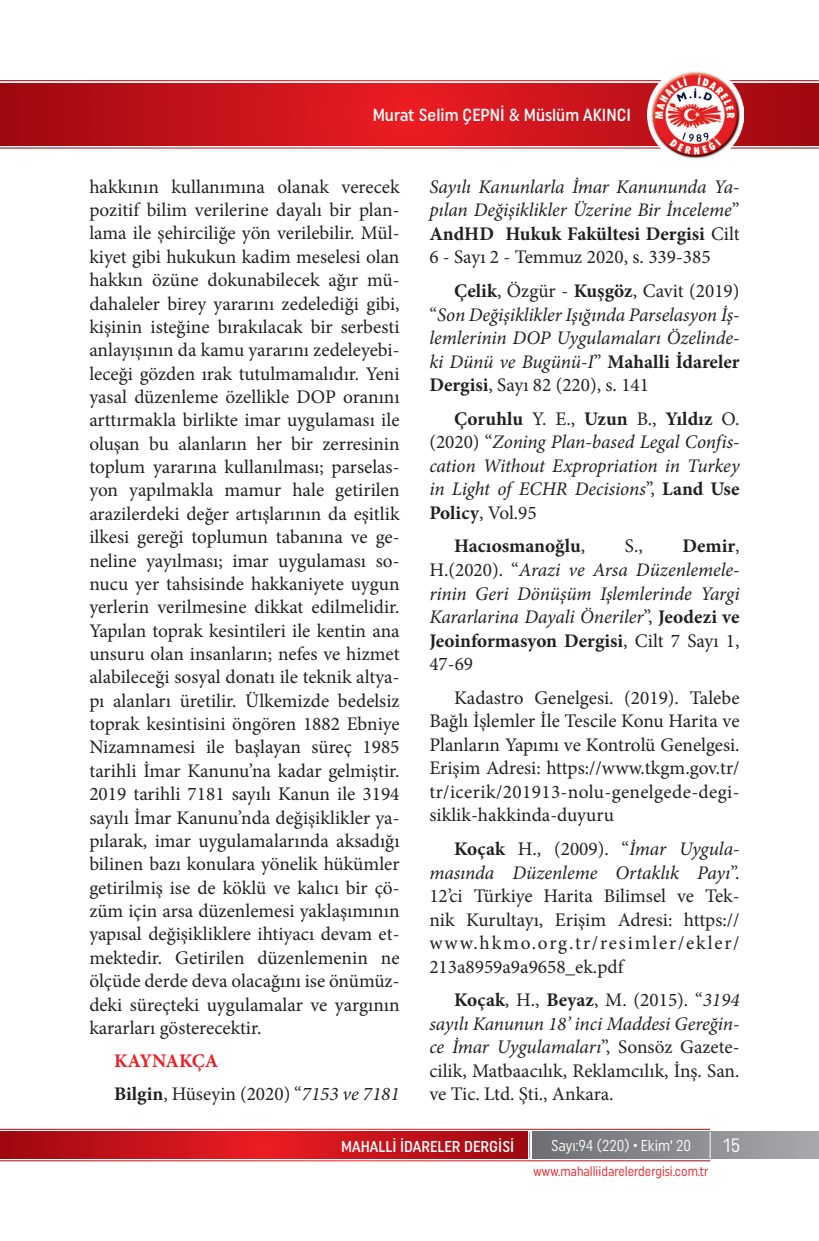
<style>
.page{position:relative;width:819px;height:1241px;background:#fff}
.page>*{position:absolute;margin:0;border:0;box-sizing:border-box;transform-origin:0 0}
.t1{font:19.25px/23.3px "Minion Pro";color:#231f20;text-align:justify}
.t2{font:italic 19.25px/23.6px "Minion Pro";letter-spacing:-.01em;color:#231f20;text-align:justify}
.t3{font:700 19.25px "Minion Pro";color:#231f20}
.t4{font:19.25px "Uniform Condensed";color:#fff}
.t5{font:500 17.5px "Uniform Condensed";color:#fff}
.t6{font:500 15.75px "Uniform Condensed";color:#fff}
.t7{font:15.75px "Uniform Condensed";color:#fff;scale:.95 1}
.t8{font:13.83px "Uniform Condensed";color:#ee1d23;scale:.92 1}
.s1{font-weight:700;color:#ee1d23}
.s2{font-weight:700}
.s3{font-style:italic}
.s4{font-style:normal}
.s5{font-weight:700;font-style:normal}
.s6{font-weight:400}
</style>
<div class="page">
<svg style="left:0;top:83px;width:819px;height:62px;background:#c6121a"></svg>
<img style="left:647px;top:71px;width:96px;height:88px">
<div style="left:532px;top:1131px;width:287px;height:27px;background:linear-gradient(to right,#6d6f71,#a8a9ad)"></div>
<svg style="left:0;top:1131px;width:527px;height:27px;background:#c41219"></svg>
<svg style="left:529px;top:1131px;width:1px;height:27px"></svg>
<svg style="left:709px;top:1131px;width:1px;height:27px"></svg>
<p class="t5" style="left:373px;top:105px;width:260px">Murat Selim ÇEPNİ &amp; Müslüm AKINCI</p>
<p class="t1" style="left:89px;top:175px;width:312px">hakkının kullanımına olanak verecek pozitif bilim verilerine dayalı bir plan&shy;lama ile şehirciliğe yön verilebilir. Mül&shy;kiyet gibi hukukun kadim meselesi olan hakkın özüne dokunabilecek ağır mü&shy;dahaleler birey yararını zedelediği gibi, kişinin isteğine bırakılacak bir serbesti anlayışının da kamu yararını zedeleyebi&shy;leceği gözden ırak tutulmamalıdır. Yeni yasal düzenleme özellikle DOP oranını arttırmakla birlikte imar uygulaması ile oluşan bu alanların her bir zerresinin toplum yararına kullanılması; parselas&shy;yon yapılmakla mamur hale getirilen arazilerdeki değer artışlarının da eşitlik ilkesi gereği toplumun tabanına ve ge&shy;neline yayılması; imar uygulaması so&shy;nucu yer tahsisinde hakkaniyete uygun yerlerin verilmesine dikkat edilmelidir.<br>Yapılan toprak kesintileri ile kentin ana unsuru olan insanların; nefes ve hizmet alabileceği sosyal donatı ile teknik altya&shy;pı alanları üretilir. Ülkemizde bedelsiz toprak kesintisini öngören 1882 Ebniye Nizamnamesi ile başlayan süreç 1985 tarihli İmar Kanunu’na kadar gelmiştir.<br>2019 tarihli 7181 sayılı Kanun ile 3194 sayılı İmar Kanunu’nda değişiklikler ya&shy;pılarak, imar uygulamalarında aksadığı bilinen bazı konulara yönelik hükümler getirilmiş ise de köklü ve kalıcı bir çö&shy;züm için arsa düzenlemesi yaklaşımının yapısal değişikliklere ihtiyacı devam et&shy;mektedir. Getirilen düzenlemenin ne ölçüde derde deva olacağını ise önümüz&shy;deki süreçteki uygulamalar ve yargının kararları gösterecektir.</p>
<p class="t1" style="left:114px;top:1044px;width:287px;line-height:33.2px"><span class="s1">KAYNAKÇA<br></span><span class="s2">Bilgin</span>, Hüseyin (2020) “<span class="s3">7153 ve 7181</span></p>
<p class="t2" style="left:429px;top:175px;width:312px">Sayılı Kanunlarla İmar Kanununda Ya&shy;pılan Değişiklikler Üzerine Bir İnceleme<span class="s4">” </span><span class="s5">AndHD Hukuk Fakültesi Dergisi</span> <span class="s4">Cilt 6 - Sayı 2 - Temmuz 2020, s. 339-385</span></p>
<p class="t2" style="left:429px;top:279px;width:312px;text-indent:25px"><span class="s5">Çelik</span><span class="s4">, Özgür -</span> <span class="s5">Kuşgöz</span><span class="s4">, Cavit (2019) “</span>Son Değişiklikler Işığında Parselasyon İş&shy;lemlerinin DOP Uygulamaları Özelinde&shy;ki Dünü ve Bugünü-I<span class="s4">”</span> <span class="s5">Mahalli İdareler Dergisi</span><span class="s4">, Sayı 82 (220), s. 141</span></p>
<p class="t2" style="left:429px;top:406px;width:312px;text-indent:25px"><span class="s5">Çoruhlu</span> <span class="s4">Y. E.,</span> <span class="s5">Uzun</span> <span class="s4">B.,</span> <span class="s5">Yıldız</span> <span class="s4">O. (2020) “</span>Zoning Plan-based Legal Confis&shy;cation Without Expropriation in Turkey in Light of ECHR Decisions<span class="s4">”,</span> <span class="s5">Land Use Policy</span><span class="s4">, Vol.95</span></p>
<p class="t3" style="left:454px;top:532px;width:133px">Hacıosmanoğlu<span class="s6">,</span></p>
<p class="t1" style="left:625px;top:534px;width:19px">S.,</p>
<p class="t2" style="left:429px;top:534px;width:312px;text-indent:253px"><span class="s5">Demir</span><span class="s4">, H.(2020). “</span>Arazi ve Arsa Düzenlemele&shy;rinin Geri Dönüşüm Işlemlerinde Yargi Kararlarina Dayali Öneriler<span class="s4">”,</span> <span class="s5">Jeodezi ve Jeoinformasyon Dergisi</span><span class="s4">, Cilt 7 Sayı 1, 47-69</span></p>
<p class="t1" style="left:429px;top:685px;width:312px;text-indent:25px">Kadastro Genelgesi. (2019). Talebe Bağlı İşlemler İle Tescile Konu Harita ve Planların Yapımı ve Kontrolü Genelgesi.<br>Erişim Adresi: https://www.tkgm.gov.tr/ tr/icerik/201913-nolu-genelgede-degi&shy;siklik-hakkinda-duyuru</p>
<p class="t1" style="left:429px;top:837px;width:312px;text-indent:25px"><span class="s2">Koçak</span> H., (2009). “<span class="s3">İmar Uygula&shy;masında Düzenleme Ortaklık Payı</span>”.<br>12’ci Türkiye Harita Bilimsel ve Tek&shy;nik Kurultayı, Erişim Adresi: https:// www.hkmo.org.tr/resimler/ekler/ 213a8959a9a9658_ek.pdf</p>
<p class="t1" style="left:429px;top:988px;width:312px;text-indent:25px"><span class="s2">Koçak</span>, H., <span class="s2">Beyaz</span>, M. (2015). “<span class="s3">3194 sayılı Kanunun 18’ inci Maddesi Gereğin&shy;ce İmar Uygulamaları</span>”, Sonsöz Gazete&shy;cilik, Matbaacılık, Reklamcılık, İnş. San. ve Tic. Ltd. Şti., Ankara.</p>
<p class="t6" style="left:341px;top:1136px;width:175px">MAHALLİ İDARELER DERGİSİ</p>
<p class="t7" style="left:551px;top:1136px;width:149px">Sayı:94 (220) • Ekim‘ 20</p>
<p class="t4" style="left:723px;top:1133px;width:19px">15</p>
<p class="t8" style="left:533px;top:1162px;width:192px">www.mahalliidarelerdergisi.com.tr</p>
</div>
